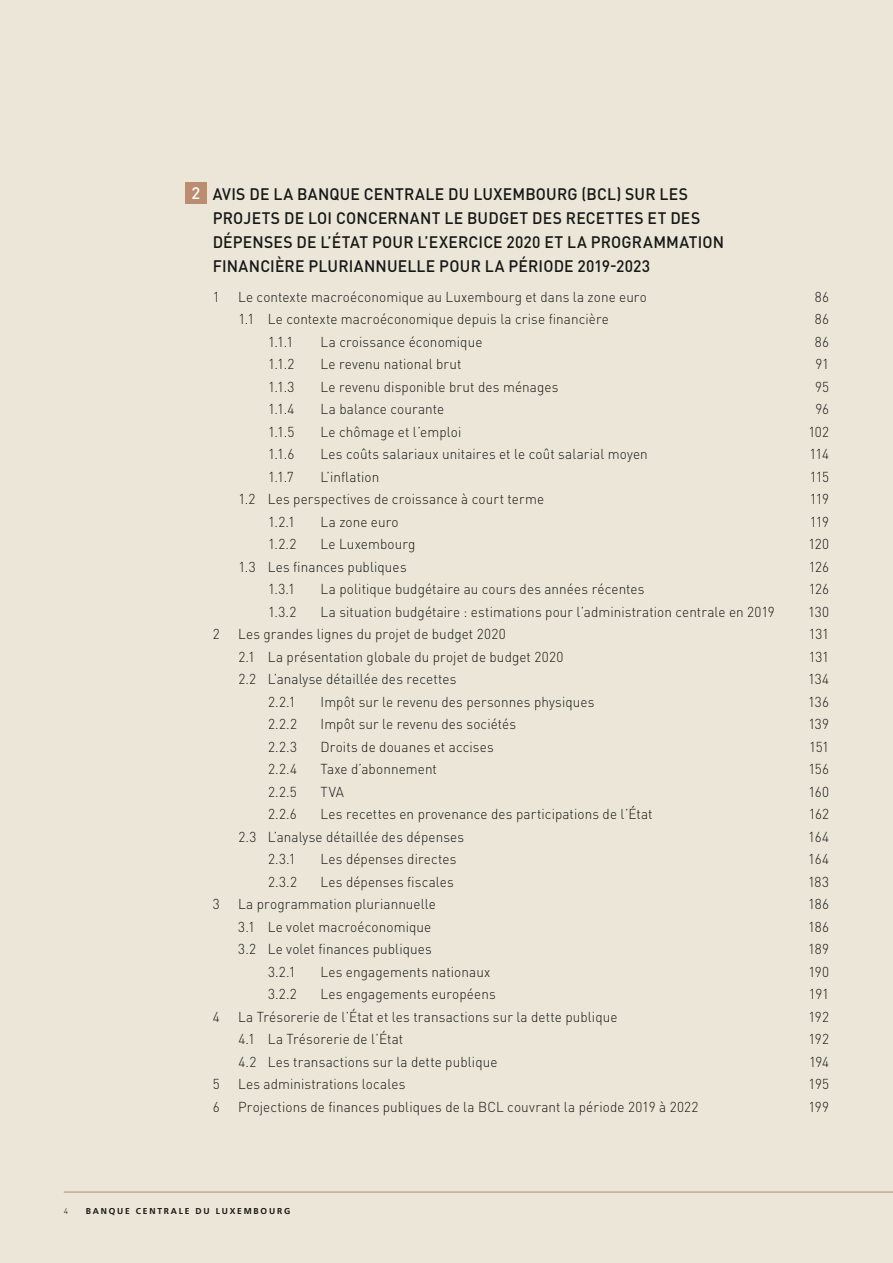
<style>
.page{position:relative;width:893px;height:1263px;background:#ebe6d7}
.page>*{position:absolute;margin:0;border:0;box-sizing:border-box;transform-origin:0 0}
.t1{font:500 16.5px/24px "DIN Pro";letter-spacing:.01em;color:#151616;scale:.95 1}
.t2{font:500 16.5px "DIN Pro";color:#fff}
.t3{font:300 14.25px "DIN Pro";letter-spacing:.01em;color:#151616;scale:.95 1}
.t4{font:700 8.55px "Frutiger";letter-spacing:.21em;color:#151616}
.t5{font:300 8.55px "DIN Pro";color:#151616}
</style>
<div class="page">
<hr style="left:64px;top:1192px;width:829px;height:1px;background:#bc8c70">
<div style="left:185px;top:182px;width:22px;height:22px;background:#bc8c70"></div>
<p class="t2" style="left:192px;top:182px;width:10px">2</p>
<p class="t1" style="left:213px;top:181px;width:540px">AVIS DE LA BANQUE CENTRALE DU LUXEMBOURG (BCL) SUR LES PROJETS DE LOI CONCERNANT LE BUDGET DES RECETTES ET DES DÉPENSES DE L’ÉTAT POUR L’EXERCICE 2020 ET LA PROGRAMMATION FINANCIÈRE PLURIANNUELLE POUR LA PÉRIODE 2019-2023</p>
<p class="t3" style="left:213px;top:287px;width:9px">1</p>
<p class="t3" style="left:238px;top:287px;width:432px">Le contexte macroéconomique au Luxembourg et dans la zone euro</p>
<p class="t3" style="left:815px;top:287px;width:17px">86</p>
<p class="t3" style="left:238px;top:309px;width:392px">1.1 Le contexte macroéconomique depuis la crise financière</p>
<p class="t3" style="left:815px;top:309px;width:17px">86</p>
<p class="t3" style="left:268px;top:332px;width:28px">1.1.1</p>
<p class="t3" style="left:321px;top:332px;width:172px">La croissance économique</p>
<p class="t3" style="left:815px;top:332px;width:17px">86</p>
<p class="t3" style="left:268px;top:354px;width:29px">1.1.2</p>
<p class="t3" style="left:321px;top:354px;width:150px">Le revenu national brut</p>
<p class="t3" style="left:815px;top:354px;width:16px">91</p>
<p class="t3" style="left:268px;top:377px;width:29px">1.1.3</p>
<p class="t3" style="left:321px;top:377px;width:252px">Le revenu disponible brut des ménages</p>
<p class="t3" style="left:815px;top:377px;width:16px">95</p>
<p class="t3" style="left:268px;top:399px;width:29px">1.1.4</p>
<p class="t3" style="left:321px;top:399px;width:132px">La balance courante</p>
<p class="t3" style="left:815px;top:399px;width:16px">96</p>
<p class="t3" style="left:268px;top:422px;width:29px">1.1.5</p>
<p class="t3" style="left:321px;top:422px;width:150px">Le chômage et l’emploi</p>
<p class="t3" style="left:808px;top:422px;width:23px">102</p>
<p class="t3" style="left:268px;top:444px;width:29px">1.1.6</p>
<p class="t3" style="left:321px;top:444px;width:346px">Les coûts salariaux unitaires et le coût salarial moyen</p>
<p class="t3" style="left:810px;top:444px;width:22px">114</p>
<p class="t3" style="left:268px;top:467px;width:29px">1.1.7</p>
<p class="t3" style="left:321px;top:467px;width:63px">L’inflation</p>
<p class="t3" style="left:810px;top:467px;width:22px">115</p>
<p class="t3" style="left:238px;top:489px;width:323px">1.2 Les perspectives de croissance à court terme</p>
<p class="t3" style="left:810px;top:489px;width:22px">119</p>
<p class="t3" style="left:268px;top:512px;width:30px">1.2.1</p>
<p class="t3" style="left:321px;top:512px;width:84px">La zone euro</p>
<p class="t3" style="left:810px;top:512px;width:22px">119</p>
<p class="t3" style="left:268px;top:534px;width:31px">1.2.2</p>
<p class="t3" style="left:321px;top:534px;width:101px">Le Luxembourg</p>
<p class="t3" style="left:808px;top:534px;width:23px">120</p>
<p class="t3" style="left:238px;top:557px;width:179px">1.3 Les finances publiques</p>
<p class="t3" style="left:809px;top:557px;width:23px">126</p>
<p class="t3" style="left:268px;top:579px;width:30px">1.3.1</p>
<p class="t3" style="left:321px;top:579px;width:342px">La politique budgétaire au cours des années récentes</p>
<p class="t3" style="left:809px;top:579px;width:23px">126</p>
<p class="t3" style="left:268px;top:602px;width:31px">1.3.2</p>
<p class="t3" style="left:321px;top:602px;width:480px">La situation budgétaire : estimations pour l’administration centrale en 2019</p>
<p class="t3" style="left:808px;top:602px;width:23px">130</p>
<p class="t3" style="left:213px;top:624px;width:9px">2</p>
<p class="t3" style="left:238px;top:624px;width:283px">Les grandes lignes du projet de budget 2020</p>
<p class="t3" style="left:809px;top:624px;width:23px">131</p>
<p class="t3" style="left:238px;top:647px;width:344px">2.1 La présentation globale du projet de budget 2020</p>
<p class="t3" style="left:809px;top:647px;width:23px">131</p>
<p class="t3" style="left:238px;top:669px;width:231px">2.2 L’analyse détaillée des recettes</p>
<p class="t3" style="left:808px;top:669px;width:24px">134</p>
<p class="t3" style="left:268px;top:692px;width:31px">2.2.1</p>
<p class="t3" style="left:321px;top:692px;width:290px">Impôt sur le revenu des personnes physiques</p>
<p class="t3" style="left:808px;top:692px;width:23px">136</p>
<p class="t3" style="left:268px;top:714px;width:32px">2.2.2</p>
<p class="t3" style="left:321px;top:714px;width:207px">Impôt sur le revenu des sociétés</p>
<p class="t3" style="left:808px;top:714px;width:23px">139</p>
<p class="t3" style="left:268px;top:737px;width:32px">2.2.3</p>
<p class="t3" style="left:321px;top:737px;width:184px">Droits de douanes et accises</p>
<p class="t3" style="left:809px;top:737px;width:22px">151</p>
<p class="t3" style="left:268px;top:759px;width:32px">2.2.4</p>
<p class="t3" style="left:321px;top:759px;width:124px">Taxe d’abonnement</p>
<p class="t3" style="left:808px;top:759px;width:23px">156</p>
<p class="t3" style="left:268px;top:782px;width:32px">2.2.5</p>
<p class="t3" style="left:321px;top:782px;width:26px">TVA</p>
<p class="t3" style="left:808px;top:782px;width:23px">160</p>
<p class="t3" style="left:268px;top:804px;width:32px">2.2.6</p>
<p class="t3" style="left:321px;top:804px;width:351px">Les recettes en provenance des participations de l’État</p>
<p class="t3" style="left:809px;top:804px;width:23px">162</p>
<p class="t3" style="left:238px;top:827px;width:239px">2.3 L’analyse détaillée des dépenses</p>
<p class="t3" style="left:808px;top:827px;width:23px">164</p>
<p class="t3" style="left:268px;top:849px;width:31px">2.3.1</p>
<p class="t3" style="left:321px;top:849px;width:145px">Les dépenses directes</p>
<p class="t3" style="left:808px;top:849px;width:23px">164</p>
<p class="t3" style="left:268px;top:872px;width:32px">2.3.2</p>
<p class="t3" style="left:321px;top:872px;width:142px">Les dépenses fiscales</p>
<p class="t3" style="left:808px;top:872px;width:24px">183</p>
<p class="t3" style="left:213px;top:894px;width:9px">3</p>
<p class="t3" style="left:238px;top:894px;width:210px">La programmation pluriannuelle</p>
<p class="t3" style="left:808px;top:894px;width:24px">186</p>
<p class="t3" style="left:238px;top:917px;width:205px">3.1 Le volet macroéconomique</p>
<p class="t3" style="left:808px;top:917px;width:24px">186</p>
<p class="t3" style="left:238px;top:939px;width:205px">3.2 Le volet finances publiques</p>
<p class="t3" style="left:808px;top:939px;width:23px">189</p>
<p class="t3" style="left:268px;top:962px;width:31px">3.2.1</p>
<p class="t3" style="left:321px;top:962px;width:180px">Les engagements nationaux</p>
<p class="t3" style="left:808px;top:962px;width:23px">190</p>
<p class="t3" style="left:268px;top:984px;width:32px">3.2.2</p>
<p class="t3" style="left:321px;top:984px;width:186px">Les engagements européens</p>
<p class="t3" style="left:809px;top:984px;width:23px">191</p>
<p class="t3" style="left:213px;top:1007px;width:9px">4</p>
<p class="t3" style="left:238px;top:1007px;width:401px">La Trésorerie de l’État et les transactions sur la dette publique</p>
<p class="t3" style="left:808px;top:1007px;width:23px">192</p>
<p class="t3" style="left:238px;top:1029px;width:175px">4.1 La Trésorerie de l’État</p>
<p class="t3" style="left:808px;top:1029px;width:23px">192</p>
<p class="t3" style="left:238px;top:1052px;width:274px">4.2 Les transactions sur la dette publique</p>
<p class="t3" style="left:809px;top:1052px;width:23px">194</p>
<p class="t3" style="left:213px;top:1074px;width:9px">5</p>
<p class="t3" style="left:238px;top:1074px;width:178px">Les administrations locales</p>
<p class="t3" style="left:809px;top:1074px;width:23px">195</p>
<p class="t3" style="left:213px;top:1097px;width:9px">6</p>
<p class="t3" style="left:238px;top:1097px;width:486px">Projections de finances publiques de la BCL couvrant la période 2019 à 2022</p>
<p class="t3" style="left:808px;top:1097px;width:23px">199</p>
<p class="t5" style="left:64px;top:1205px;width:6px">4</p>
<p class="t4" style="left:86px;top:1206px;width:206px">BANQUE CENTRALE DU LUXEMBOURG</p>
</div>
